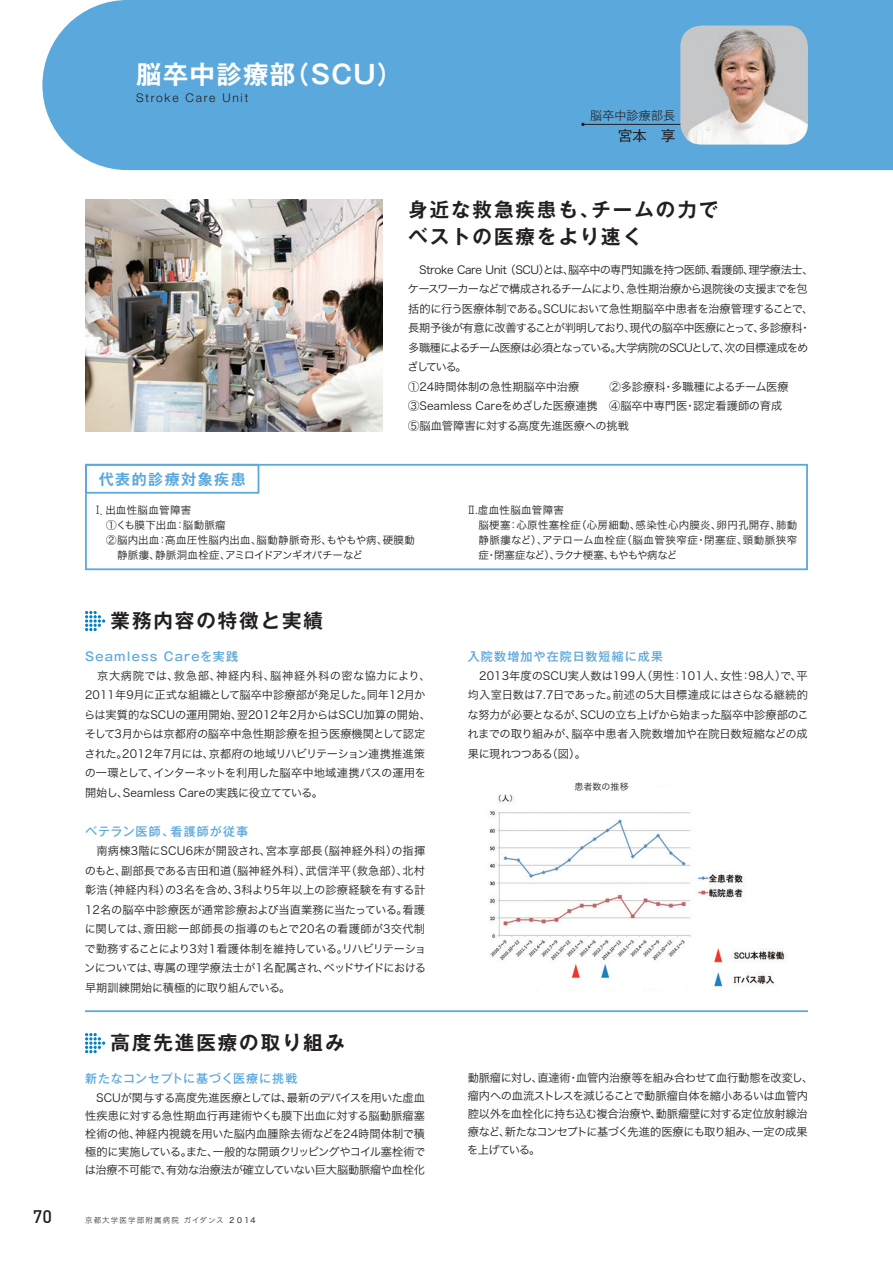
<style>
.page{position:relative;width:893px;height:1263px;background:#fff}
.page>*{position:absolute;margin:0;border:0;box-sizing:border-box;transform-origin:0 0}
.t1{font:700 25.5px "Gothic MB101 Pr 5 De";letter-spacing:.05em;color:#fff}
.t2{font:700 19.5px/27px "Gothic MB101 Pr 5 De";letter-spacing:.1em;color:#231f20}
.t3{font:500 18px "Adi Haus";color:#231f20}
.t4{font:700 15px "Gothic MB101 Pr 5 De";letter-spacing:.1em;color:#5ba8dc}
.t5{font:14.25px "Gothic MB101 Pr 5";color:#231f20}
.t6{font:500 12px "Gothic MB101 Pr 5";letter-spacing:.1em;color:#5ba8dc}
.t7{font:500 12px "Gothic MB101 Pr 5";letter-spacing:.065em;color:#5ba8dc}
.t8{font:300 12px "Helvetica Neue LT Std";letter-spacing:.15em;color:#231f20}
.t9{font:300 12px "Gothic MB101 Pr 5";letter-spacing:.015em;color:#231f20}
.t10{font:11.25px/19.5px "Hira Kaku Std W3";letter-spacing:-.03em;color:#231f20;text-align:justify}
.t11{font:11.25px/19.5px "Hira Kaku Std W3";letter-spacing:-.005em;color:#231f20}
.t12{font:10.5px/15px "Hira Kaku Std W3";letter-spacing:.03em;color:#231f20}
.t13{font:9px "Hira Kaku Std W3";letter-spacing:.005em;color:#231f20}
.t14{font:7.5px "Hira Kaku Std W2";letter-spacing:.15em;color:#231f20}
.s1{font-family:"Gothic MB101 Pr 5";font-weight:300}
.s2{font-family:"Hira Kaku Std W4"}
</style>
<div class="page">
<div style="left:42px;top:0;width:851px;height:170px;background:#5ba8dc"></div>
<div style="left:85px;top:464px;width:174px;height:30px;border:2px solid #5ba8dc"></div>
<hr style="left:85px;top:1010px;width:723px;height:2px;background:#5ba8dc">
<hr style="left:583px;top:124px;width:99px;height:1px;background:#231f20">
<div style="left:85px;top:464px;width:723px;height:106px;border:2px solid #5ba8dc"></div>
<img style="left:85px;top:200px;width:298px;height:232px">
<svg style="left:85px;top:611px;width:20px;height:20px"></svg>
<svg style="left:85px;top:1033px;width:20px;height:20px"></svg>
<img style="left:680px;top:26px;width:128px;height:119px">
<img style="left:488px;top:794px;width:297px;height:193px">
<h1 class="t1" style="left:136px;top:53px;width:268px">脳卒中診療部（SCU）</h1>
<p class="t8" style="left:136px;top:91px;width:114px">Stroke Care Unit</p>
<p class="t9" style="left:590px;top:106px;width:86px">脳卒中診療部長</p>
<p class="t5" style="left:618px;top:124px;width:59px">宮本　享</p>
<h3 class="t4" style="left:99px;top:466px;width:148px">代表的診療対象疾患</h3>
<h2 class="t2" style="left:408px;top:195px;width:312px">身近な救急疾患も、チームの力でベストの医療をより速く</h2>
<p class="t10" style="left:408px;top:259px;width:407px;text-align:left">　Stroke Care Unit（SCU）とは、脳卒中の専門知識を持つ医師、看護師、理学療法士、ケースワーカーなどで構成されるチームにより、急性期治療から退院後の支援までを包括的に行う医療体制である。SCUにおいて急性期脳卒中患者を治療管理することで、長期予後が有意に改善することが判明しており、現代の脳卒中医療にとって、多診療科・多職種によるチーム医療は必須となっている。大学病院のSCUとして、次の目標達成をめざしている。<br>①24時間体制の急性期脳卒中治療　　 ②多診療科・多職種によるチーム医療③Seamless Careをめざした医療連携　④脳卒中専門医・認定看護師の育成<br>⑤脳血管障害に対する高度先進医療への挑戦</p>
<p class="t12" style="left:106px;top:502px;width:310px;text-indent:-14px"><span class="s1">Ⅰ</span>．出血性脳血管障害<br>①くも膜下出血：脳動脈瘤<br>②脳内出血：高血圧性脳内出血、脳動静脈奇形、もやもや病、硬膜動　静脈瘻、静脈洞血栓症、アミロイドアンギオパチーなど</p>
<p class="t12" style="left:478px;top:502px;width:320px;text-indent:-12px"><span class="s1">Ⅱ</span>.虚血性脳血管障害<br>脳梗塞：心原性塞栓症（心房細動、感染性心内膜炎、卵円孔開存、肺動静脈瘻など）、アテローム血栓症（脳血管狭窄症・閉塞症、頸動脈狭窄症・閉塞症など）、ラクナ梗塞、もやもや病など</p>
<h2 class="t2" style="left:111px;top:606px;width:214px">業務内容の特徴と実績</h2>
<p class="t6" style="left:85px;top:646px;width:155px">Seamless Careを実践</p>
<p class="t11" style="left:84px;top:665px;width:348px">　京大病院では、救急部、神経内科、脳神経外科の密な協力により、2011年9月に正式な組織として脳卒中診療部が発足した。同年12月からは実質的なSCUの運用開始、翌2012年2月からはSCU加算の開始、そして3月からは京都府の脳卒中急性期診療を担う医療機関として認定された。2012年7月には、京都府の地域リハビリテーション連携推進策の一環として、インターネットを利用した脳卒中地域連携パスの運用を開始し、Seamless Careの実践に役立てている。</p>
<p class="t6" style="left:85px;top:822px;width:165px">ベテラン医師、看護師が従事</p>
<p class="t10" style="left:84px;top:841px;width:343px">　南病棟3階にSCU6床が開設され、宮本享部長（脳神経外科）の指揮のもと、副部長である吉田和道（脳神経外科）、武信洋平（救急部）、北村彰浩（神経内科）の3名を含め、3科より5年以上の診療経験を有する計12名の脳卒中診療医が通常診療および当直業務に当たっている。看護に関しては、斎田総一郎師長の指導のもとで20名の看護師が3交代制で勤務することにより3対1看護体制を維持している。リハビリテーションについては、専属の理学療法士が1名配属され、ベッドサイドにおける早期訓練開始に積極的に取り組んでいる。</p>
<h2 class="t2" style="left:111px;top:1028px;width:235px">高度先進医療の取り組み</h2>
<p class="t7" style="left:85px;top:1068px;width:214px">新たなコンセプトに基づく医療に挑戦</p>
<p class="t10" style="left:85px;top:1088px;width:342px;line-height:18px">　SCUが関与する高度先進医療としては、最新のデバイスを用いた虚血性疾患に対する急性期血行再建術やくも膜下出血に対する脳動脈瘤塞栓術の他、神経内視鏡を用いた脳内血腫除去術などを24時間体制で積極的に実施している。また、一般的な開頭クリッピングやコイル塞栓術では治療不可能で、有効な治療法が確立していない巨大脳動脈瘤や血栓化</p>
<h3 class="t3" style="left:33px;top:1205px;width:21px">70</h3>
<p class="t14" style="left:85px;top:1214px;width:172px">京都大学医学部附属病院 ガイダンス <span class="s2">２０１4</span></p>
<p class="t6" style="left:468px;top:646px;width:197px">入院数増加や在院日数短縮に成果</p>
<p class="t10" style="left:467px;top:665px;width:343px">　2013年度のSCU実人数は199人（男性：101人、女性：98人）で、平均入室日数は7.7日であった。前述の5大目標達成にはさらなる継続的な努力が必要となるが、SCUの立ち上げから始まった脳卒中診療部のこれまでの取り組みが、脳卒中患者入院数増加や在院日数短縮などの成果に現れつつある（図）。</p>
<p class="t13" style="left:575px;top:779px;width:56px">患者数の推移</p>
<p class="t10" style="left:467px;top:1069px;width:348px;line-height:18px;text-align:left">動脈瘤に対し、直達術・血管内治療等を組み合わせて血行動態を改変し、瘤内への血流ストレスを減じることで動脈瘤自体を縮小あるいは血管内腔以外を血栓化に持ち込む複合治療や、動脈瘤壁に対する定位放射線治療など、新たなコンセプトに基づく先進的医療にも取り組み、一定の成果を上げている。</p>
</div>
